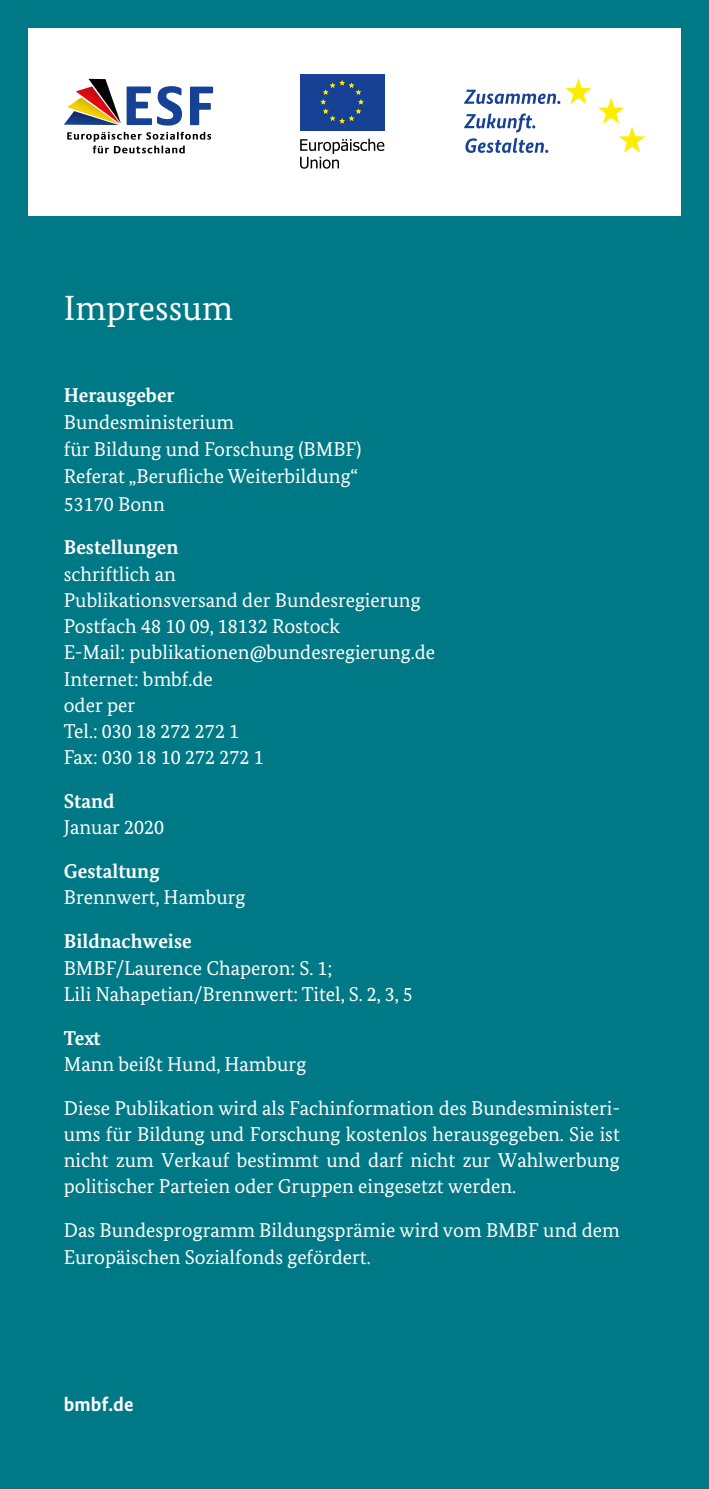
<style>
.page{position:relative;width:709px;height:1489px;background:#fff}
.page>*{position:absolute;margin:0;border:0;box-sizing:border-box;transform-origin:0 0}
._08_Fließtext{font:35px "Bundes Serif";color:#fff}
._08_Fließtext-2{font:20px/26.2px "Bundes Serif";color:#fff}
._08_Fließtext-3{font:700 20px "Bundes Sans";color:#fff}
.s1{font-weight:700}
</style>
<div class="page">
<div style="left:0;top:0;width:709px;height:1488px;background:#007987"></div>
<div style="left:28px;top:28px;width:652px;height:188px;background:#fff"></div>
<svg style="left:127px;top:86px;width:55px;height:40px"></svg>
<svg style="left:190px;top:87px;width:23px;height:38px"></svg>
<svg style="left:67px;top:132px;width:144px;height:21px"></svg>
<svg style="left:64px;top:79px;width:57px;height:46px"></svg>
<svg style="left:300px;top:139px;width:84px;height:30px"></svg>
<div style="left:300px;top:74px;width:84px;height:57px;background:#164194"></div>
<svg style="left:320px;top:80px;width:44px;height:43px"></svg>
<svg style="left:598px;top:98px;width:47px;height:55px"></svg>
<svg style="left:464px;top:78px;width:127px;height:26px"></svg>
<svg style="left:464px;top:113px;width:71px;height:19px"></svg>
<svg style="left:465px;top:138px;width:83px;height:15px"></svg>
<p class="_08_Fließtext" style="left:64px;top:287px;width:171px">Impressum</p>
<p class="_08_Fließtext-2" style="left:64px;top:381px;width:299px;line-height:27.2px"><span class="s1">Herausgeber<br></span>Bundesministerium<br>für Bildung und Forschung (BMBF)<br>Referat „Berufliche Weiterbildung“<br>53170 Bonn</p>
<p class="_08_Fließtext-2" style="left:64px;top:534px;width:373px"><span class="s1">Bestellungen<br></span>schriftlich an<br>Publikationsversand der Bundesregierung<br>Postfach 48 10 09, 18132 Rostock<br>E-Mail: publikationen@bundesregierung.de<br>Internet: bmbf.de<br>oder per<br>Tel.: 030 18 272 272 1<br>Fax: 030 18 10 272 272 1</p>
<p class="_08_Fließtext-2" style="left:64px;top:788px;width:102px"><span class="s1">Stand<br></span>Januar 2020</p>
<p class="_08_Fließtext-2" style="left:64px;top:858px;width:183px"><span class="s1">Gestaltung<br></span>Brennwert, Hamburg</p>
<p class="_08_Fließtext-2" style="left:64px;top:928px;width:350px"><span class="s1">Bildnachweise<br></span>BMBF/Laurence Chaperon: S. 1;<br>Lili Nahapetian/Brennwert: Titel, S. 2, 3, 5</p>
<p class="_08_Fließtext-2" style="left:64px;top:1024px;width:244px"><span class="s1">Text<br></span>Mann beißt Hund, Hamburg</p>
<p class="_08_Fließtext-2" style="left:64px;top:1094px;width:558px;text-align:justify">Diese Publikation wird als Fachinformation des Bundesministeri&shy;ums für Bildung und Forschung kostenlos herausgegeben. Sie ist nicht zum Verkauf bestimmt und darf nicht zur Wahlwerbung politischer Parteien oder Gruppen eingesetzt werden.</p>
<p class="_08_Fließtext-2" style="left:64px;top:1216px;width:557px">Das Bundesprogramm Bildungsprämie wird vom BMBF und dem<br>Europäischen Sozialfonds gefördert.</p>
<p class="_08_Fließtext-3" style="left:64px;top:1391px;width:71px">bmbf.de</p>
</div>
